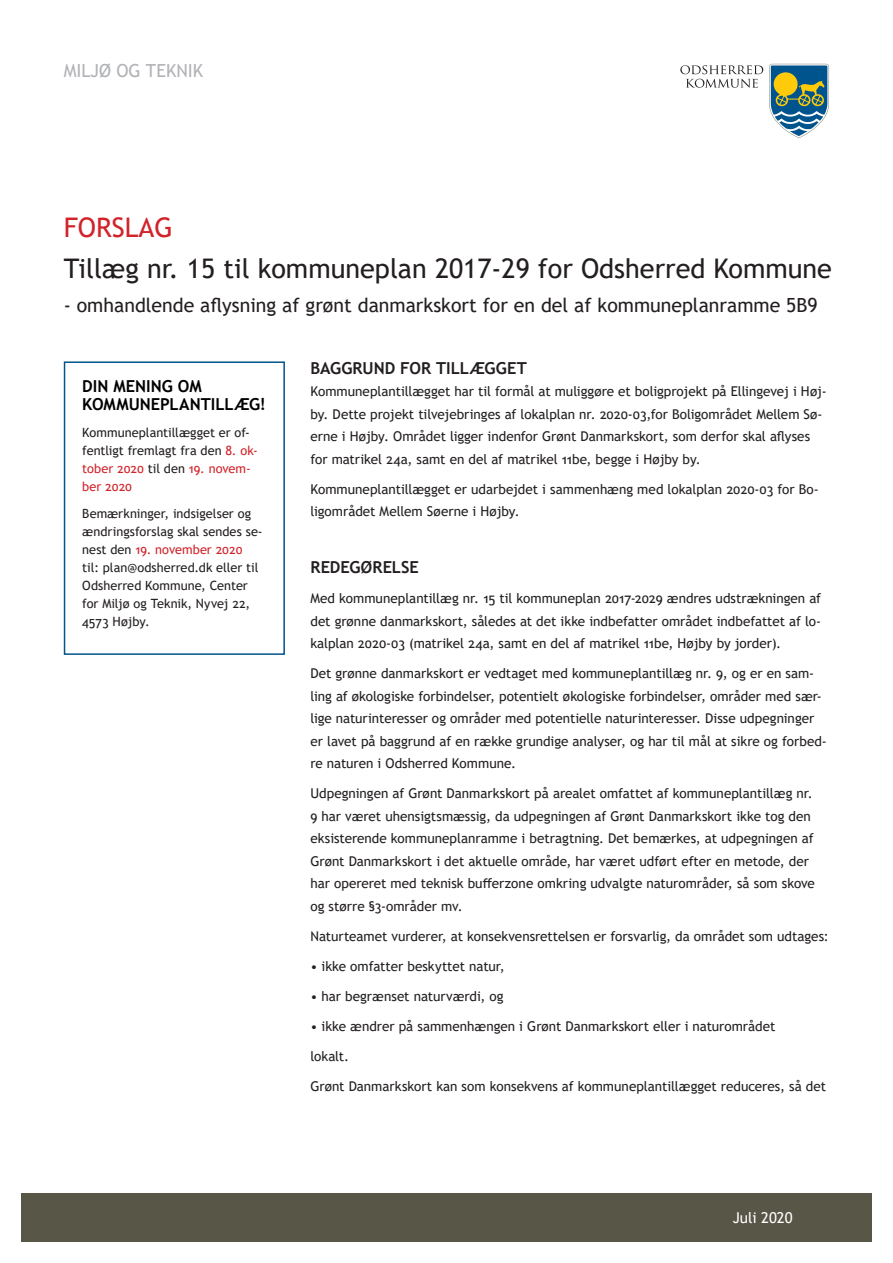
<style>
.page{position:relative;width:893px;height:1263px;background:#fff}
.page>*{position:absolute;margin:0;border:0;box-sizing:border-box;transform-origin:0 0}
.Forside_Overskrift{font:27px "Trebuchet MS";color:#231f20}
.Forside_Overskrift-2{font:27px "Trebuchet MS";color:#d1232a}
.Forside_Underrubrik{font:19.5px "Trebuchet MS";color:#231f20}
.t1{font:18px "Trebuchet MS";color:#b2b3b7}
.Faktaboks_-_overskri{font:700 16.5px/18px "Trebuchet MS";color:#000}
.Underrubrik_2{font:700 16.5px "Trebuchet MS";color:#231f20}
.Brødtekst_1{font:700 16.5px "Trebuchet MS";letter-spacing:.005em;color:#231f20}
.Toptekst{font:15px "Trebuchet MS";color:#fff}
.Brødtekst_1-2{font:13.5px/22.5px "Trebuchet MS";color:#231f20}
.Faktaboks_-_brød{font:12.75px/18px "Trebuchet MS";color:#231f20}
.s1{color:#d1232a}
</style>
<div class="page">
<svg style="left:680px;top:65px;width:83px;height:23px"></svg>
<svg style="left:769px;top:64px;width:60px;height:74px"></svg>
<div style="left:21px;top:1193px;width:851px;height:49px;background:#585646"></div>
<div style="left:64px;top:361px;width:221px;height:294px;border:2px solid #00548e"></div>
<h3 class="t1" style="left:64px;top:59px;width:141px">MILJØ OG TEKNIK</h3>
<p class="Forside_Overskrift-2" style="left:64px;top:211px;width:110px">FORSLAG</p>
<p class="Forside_Overskrift" style="left:64px;top:251px;width:770px">Tillæg nr. 15 til kommuneplan 2017-29 for Odsherred Kommune</p>
<p class="Forside_Underrubrik" style="left:64px;top:293px;width:755px">- omhandlende aflysning af grønt danmarkskort for en del af kommuneplanramme 5B9</p>
<p class="Faktaboks_-_overskri" style="left:82px;top:377px;width:185px">DIN MENING OM<br>KOMMUNEPLANTILLÆG!</p>
<p class="Faktaboks_-_brød" style="left:82px;top:423px;width:177px">Kommuneplantillægget er of&shy;fentligt fremlagt fra den <span class="s1">8. ok&shy;tober 2020</span> til den <span class="s1">19. novem&shy;ber 2020</span></p>
<p class="Faktaboks_-_brød" style="left:82px;top:504px;width:182px">Bemærkninger, indsigelser og ændringsforslag skal sendes se&shy;nest den <span class="s1">19. november 2020<br></span>til: plan@odsherred.dk eller til<br>Odsherred Kommune, Center for Miljø og Teknik, Nyvej 22,<br>4573 Højby.</p>
<p class="Underrubrik_2" style="left:310px;top:357px;width:218px">BAGGRUND FOR TILLÆGGET</p>
<p class="Brødtekst_1-2" style="left:310px;top:380px;width:518px">Kommuneplantillægget har til formål at muliggøre et boligprojekt på Ellingevej i Høj&shy;by. Dette projekt tilvejebringes af lokalplan nr. 2020-03,for Boligområdet Mellem Sø&shy;erne i Højby. Området ligger indenfor Grønt Danmarkskort, som derfor skal aflyses for matrikel 24a, samt en del af matrikel 11be, begge i Højby by.</p>
<p class="Brødtekst_1-2" style="left:310px;top:477px;width:510px">Kommuneplantillægget er udarbejdet i sammenhæng med lokalplan 2020-03 for Bo&shy;ligområdet Mellem Søerne i Højby.</p>
<p class="Brødtekst_1" style="left:310px;top:557px;width:110px">REDEGØRELSE</p>
<p class="Brødtekst_1-2" style="left:310px;top:587px;width:512px;text-align:justify">Med kommuneplantillæg nr. 15 til kommuneplan 2017-2029 ændres udstrækningen af det grønne danmarkskort, således at det ikke indbefatter området indbefattet af lo&shy;kalplan 2020-03 (matrikel 24a, samt en del af matrikel 11be, Højby by jorder).</p>
<p class="Brødtekst_1-2" style="left:310px;top:662px;width:518px">Det grønne danmarkskort er vedtaget med kommuneplantillæg nr. 9, og er en sam&shy;ling af økologiske forbindelser, potentielt økologiske forbindelser, områder med sær&shy;lige naturinteresser og områder med potentielle naturinteresser. Disse udpegninger er lavet på baggrund af en række grundige analyser, og har til mål at sikre og forbed&shy;re naturen i Odsherred Kommune.</p>
<p class="Brødtekst_1-2" style="left:310px;top:782px;width:506px">Udpegningen af Grønt Danmarkskort på arealet omfattet af kommuneplantillæg nr.<br>9 har været uhensigtsmæssig, da udpegningen af Grønt Danmarkskort ikke tog den eksisterende kommuneplanramme i betragtning. Det bemærkes, at udpegningen af Grønt Danmarkskort i det aktuelle område, har været udført efter en metode, der har opereret med teknisk bufferzone omkring udvalgte naturområder, så som skove og større §3-områder mv.</p>
<p class="Brødtekst_1-2" style="left:310px;top:924px;width:520px">Naturteamet vurderer, at konsekvensrettelsen er forsvarlig, da området som udtages:</p>
<p class="Brødtekst_1-2" style="left:310px;top:954px;width:196px">• ikke omfatter beskyttet natur,</p>
<p class="Brødtekst_1-2" style="left:310px;top:984px;width:195px">• har begrænset naturværdi, og</p>
<p class="Brødtekst_1-2" style="left:310px;top:1014px;width:466px">• ikke ændrer på sammenhængen i Grønt Danmarkskort eller i naturområdet</p>
<p class="Brødtekst_1-2" style="left:310px;top:1044px;width:40px">lokalt.</p>
<p class="Brødtekst_1-2" style="left:310px;top:1074px;width:517px">Grønt Danmarkskort kan som konsekvens af kommuneplantillægget reduceres, så det</p>
<p class="Toptekst" style="left:733px;top:1208px;width:61px">Juli 2020</p>
</div>
